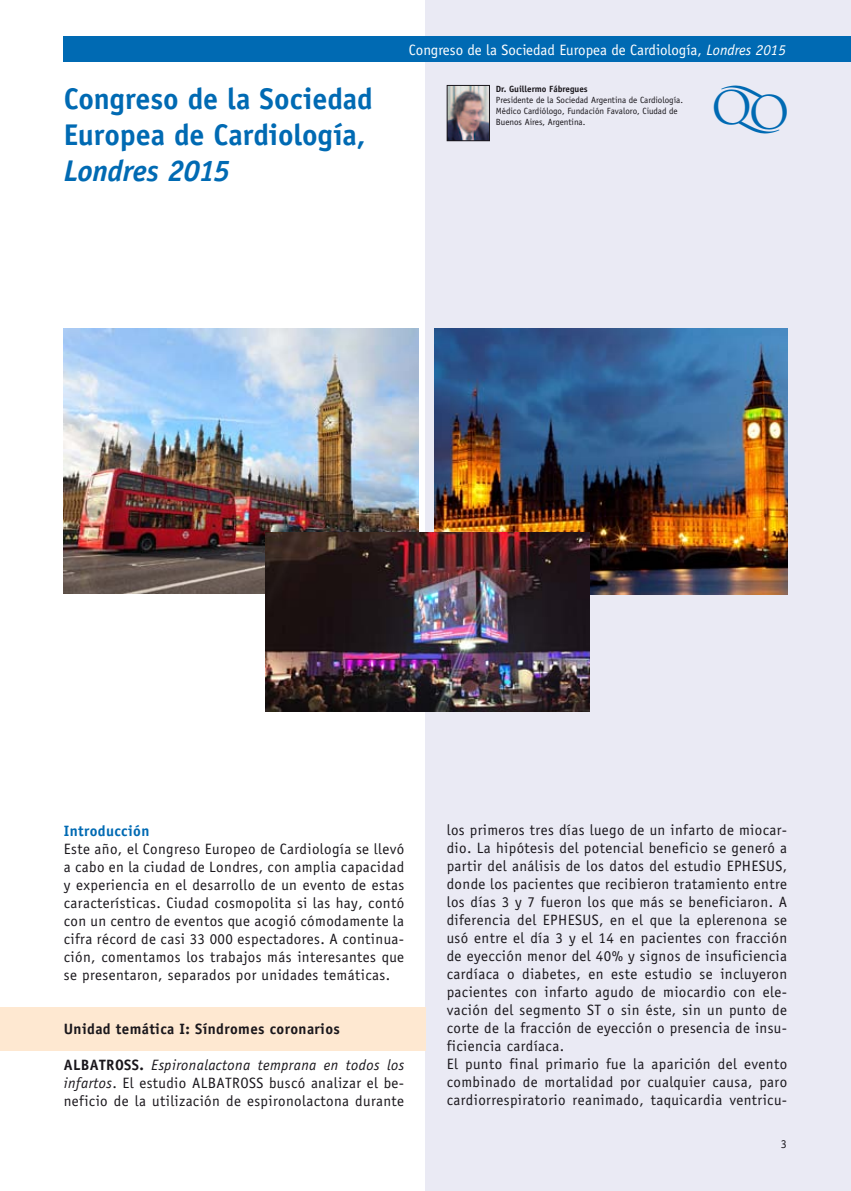
<style>
.page{position:relative;width:851px;height:1191px;background:#fff}
.page>*{position:absolute;margin:0;border:0;box-sizing:border-box;transform-origin:0 0}
.t1{font:45px "Trajan Pro";color:#006ab3}
.t2{font:700 30px "Officina Sans";letter-spacing:-.005em;color:#006ab3}
.t3{font:italic 700 30px "Officina Sans";letter-spacing:-.015em;color:#006ab3}
.t4{font:15px/18px "Officina Sans";letter-spacing:.025em;color:#1a171c;text-align:justify}
.t5{font:15px "Officina Sans";color:#fff}
.t6{font:700 15px "Officina Sans";letter-spacing:.025em;color:#1a171c}
.t7{font:700 15px "Officina Sans";letter-spacing:.025em;color:#006ab3}
.t8{font:12px "Officina Sans";color:#1a171c}
.t9{font:9px/10.8px "Officina Sans";color:#1a171c}
.t10{font:700 9px "Officina Sans";color:#1a171c}
.s1{font-style:italic}
.s2{font-weight:700}
</style>
<div class="page">
<div style="left:425px;top:0;width:425px;height:1191px;background:#eaeaf4"></div>
<div style="left:64px;top:36px;width:786px;height:26px;background:#006ab3"></div>
<div style="left:0;top:1007px;width:425px;height:44px;background:#fee8d1"></div>
<img style="left:448px;top:87px;width:40px;height:52px">
<div style="left:446px;top:85px;width:44px;height:56px;border:1px solid #1a171c"></div>
<img style="left:64px;top:328px;width:355px;height:265px">
<img style="left:435px;top:328px;width:352px;height:266px">
<img style="left:265px;top:532px;width:324px;height:179px">
<p class="t5" style="left:409px;top:41px;width:378px">Congreso de la Sociedad Europea de Cardiología, <span class="s1">Londres 2015</span></p>
<h2 class="t2" style="left:64px;top:80px;width:310px">Congreso de la Sociedad</h2>
<h1 class="t1" style="left:789px;top:140px;width:70px;rotate:-180deg">Q</h1>
<p class="t10" style="left:496px;top:83px;width:93px">Dr. Guillermo Fábregues</p>
<p class="t9" style="left:496px;top:94px;width:189px">Presidente de la Sociedad Argentina de Cardiología.<br>Médico Cardiólogo, Fundación Favaloro, Ciudad de<br>Buenos Aires, Argentina.</p>
<h1 class="t1" style="left:711px;top:79px;width:70px">Q</h1>
<h2 class="t2" style="left:64px;top:116px;width:303px">Europea de Cardiología,</h2>
<h2 class="t3" style="left:64px;top:152px;width:168px">Londres 2015</h2>
<p class="t7" style="left:64px;top:821px;width:87px">Introducción</p>
<p class="t4" style="left:64px;top:840px;width:342px">Este año, el Congreso Europeo de Cardiología se llevó a cabo en la ciudad de Londres, con amplia capacidad y experiencia en el desarrollo de un evento de estas características. Ciudad cosmopolita si las hay, contó con un centro de eventos que acogió cómodamente la cifra récord de casi 33 000 espectadores. A continua&shy;ción, comentamos los trabajos más interesantes que se presentaron, separados por unidades temáticas.</p>
<p class="t6" style="left:64px;top:1019px;width:277px">Unidad temática I: Síndromes coronarios</p>
<p class="t4" style="left:64px;top:1056px;width:342px"><span class="s2">ALBATROSS.</span> <span class="s1">Espironalactona temprana en todos los infartos</span>. El estudio ALBATROSS buscó analizar el be&shy;neficio de la utilización de espironolactona durante</p>
<p class="t4" style="left:446px;top:821px;width:342px;text-align:left">los primeros tres días luego de un infarto de miocar&shy;dio. La hipótesis del potencial beneficio se generó a partir del análisis de los datos del estudio EPHESUS, donde los pacientes que recibieron tratamiento entre los días 3 y 7 fueron los que más se beneficiaron. A diferencia del EPHESUS, en el que la eplerenona se usó entre el día 3 y el 14 en pacientes con fracción de eyección menor del 40% y signos de insuficiencia cardíaca o diabetes, en este estudio se incluyeron pacientes con infarto agudo de miocardio con ele&shy;vación del segmento ST o sin éste, sin un punto de corte de la fracción de eyección o presencia de insu&shy;ficiencia cardíaca.<br>El punto final primario fue la aparición del evento combinado de mortalidad por cualquier causa, paro cardiorrespiratorio reanimado, taquicardia ventricu-</p>
<p class="t8" style="left:780px;top:1137px;width:7px">3</p>
</div>
